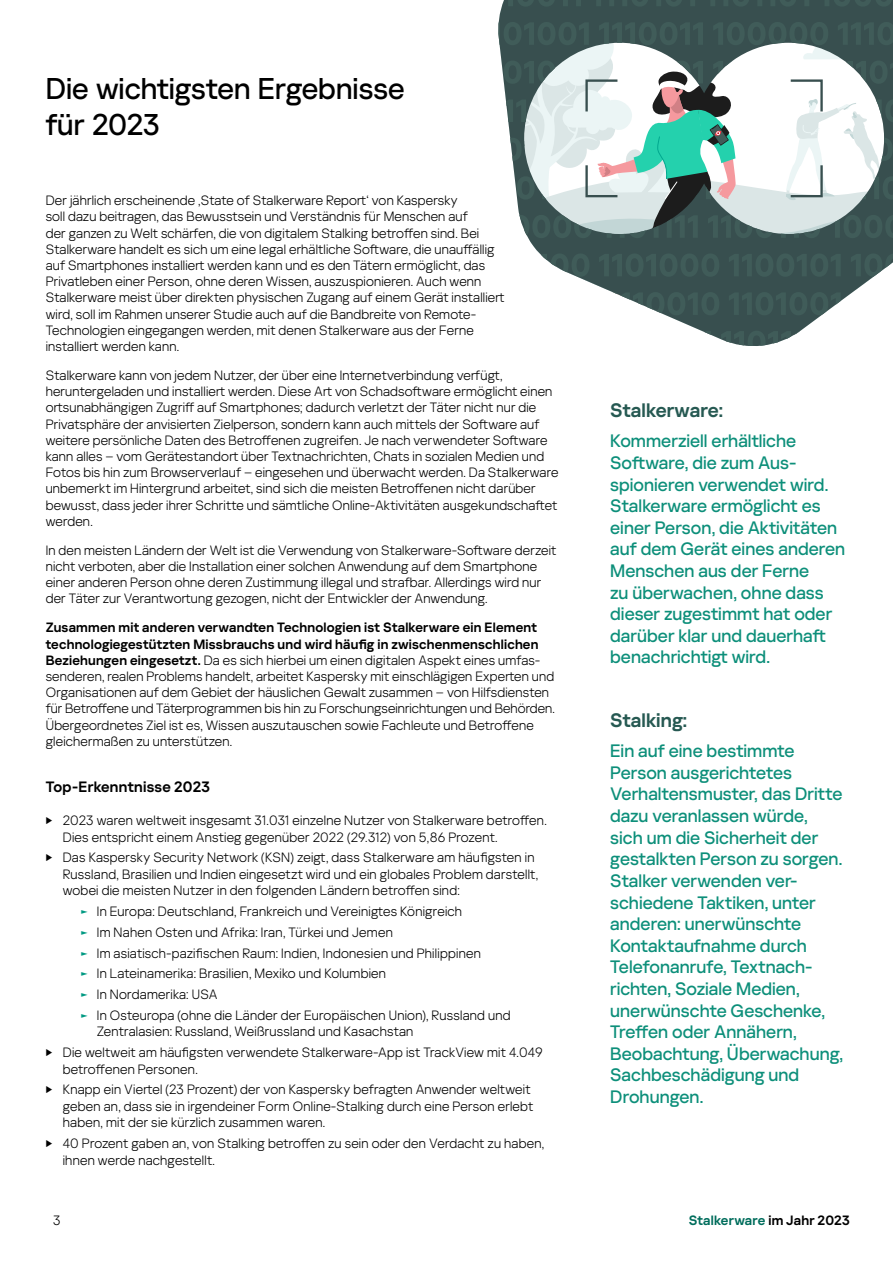
<style>
.page{position:relative;width:893px;height:1263px;background:#fff}
.page>*{position:absolute;margin:0;border:0;box-sizing:border-box;transform-origin:0 0}
.t1{font:500 30px/36px "Kaspersky Sans Display";color:#000}
.t2{font:600 19.5px "Kaspersky Sans Display";letter-spacing:.005em;color:#265952}
.t3{font:500 18px/21.6px "Kaspersky Sans Display";letter-spacing:.005em;color:#0d8f7a}
.t4{font:600 15px "Kaspersky Sans Display";letter-spacing:.015em;color:#000}
.t5{font:300 13.5px/16.2px "Kaspersky Sans Display";letter-spacing:.015em;color:#000}
.t6{font:600 13.5px "Kaspersky Sans Display";letter-spacing:.015em;color:#006d5c}
.s1{font-weight:600}
.s2{color:#009982}
.s3{color:#000}
</style>
<div class="page">
<svg style="left:498px;top:0;width:395px;height:346px"></svg>
<h1 class="t1" style="left:46px;top:69px;width:360px">Die wichtigsten Ergebnisse für 2023</h1>
<p class="t5" style="left:46px;top:192px;width:460px">Der jährlich erscheinende ,State of Stalkerware Report‘ von Kaspersky<br>soll dazu beitragen, das Bewusstsein und Verständnis für Menschen auf<br>der ganzen zu Welt schärfen, die von digitalem Stalking betroffen sind. Bei Stalkerware handelt es sich um eine legal erhältliche Software, die unauffällig auf Smartphones installiert werden kann und es den Tätern ermöglicht, das Privatleben einer Person, ohne deren Wissen, auszuspionieren. Auch wenn Stalkerware meist über direkten physischen Zugang auf einem Gerät installiert wird, soll im Rahmen unserer Studie auch auf die Bandbreite von Remote-Technologien eingegangen werden, mit denen Stalkerware aus der Ferne installiert werden kann.</p>
<p class="t5" style="left:46px;top:366px;width:514px">Stalkerware kann von jedem Nutzer, der über eine Internetverbindung verfügt, heruntergeladen und installiert werden. Diese Art von Schadsoftware ermöglicht einen ortsunabhängigen Zugriff auf Smartphones; dadurch verletzt der Täter nicht nur die Privatsphäre der anvisierten Zielperson, sondern kann auch mittels der Software auf weitere persönliche Daten des Betroffenen zugreifen. Je nach verwendeter Software kann alles – vom Gerätestandort über Textnachrichten, Chats in sozialen Medien und Fotos bis hin zum Browserverlauf – eingesehen und überwacht werden. Da Stalkerware unbemerkt im Hintergrund arbeitet, sind sich die meisten Betroffenen nicht darüber bewusst, dass jeder ihrer Schritte und sämtliche Online-Aktivitäten ausgekundschaftet werden.</p>
<p class="t5" style="left:46px;top:541px;width:512px">In den meisten Ländern der Welt ist die Verwendung von Stalkerware-Software derzeit nicht verboten, aber die Installation einer solchen Anwendung auf dem Smartphone einer anderen Person ohne deren Zustimmung illegal und strafbar. Allerdings wird nur der Täter zur Verantwortung gezogen, nicht der Entwickler der Anwendung.</p>
<p class="t5" style="left:46px;top:619px;width:511px"><span class="s1">Zusammen mit anderen verwandten Technologien ist Stalkerware ein Element technologiegestützten Missbrauchs und wird häufig in zwischenmenschlichen Beziehungen eingesetzt.</span> Da es sich hierbei um einen digitalen Aspekt eines umfas&shy;senderen, realen Problems handelt, arbeitet Kaspersky mit einschlägigen Experten und Organisationen auf dem Gebiet der häuslichen Gewalt zusammen – von Hilfsdiensten für Betroffene und Täterprogrammen bis hin zu Forschungseinrichtungen und Behörden.<br>Übergeordnetes Ziel ist es, Wissen auszutauschen sowie Fachleute und Betroffene gleichermaßen zu unterstützen.</p>
<p class="t4" style="left:46px;top:775px;width:166px">Top-Erkenntnisse 2023</p>
<p class="t5" style="left:63px;top:811px;width:486px">2023 waren weltweit insgesamt 31.031 einzelne Nutzer von Stalkerware betroffen.<br>Dies entspricht einem Anstieg gegenüber 2022 (29.312) von 5,86 Prozent.</p>
<p class="t5" style="left:63px;top:848px;width:477px">Das Kaspersky Security Network (KSN) zeigt, dass Stalkerware am häufigsten in<br>Russland, Brasilien und Indien eingesetzt wird und ein globales Problem darstellt, wobei die meisten Nutzer in den folgenden Ländern betroffen sind:</p>
<p class="t5" style="left:80px;top:900px;width:432px;line-height:20.7px"><span class="s2">►</span> In Europa: Deutschland, Frankreich und Vereinigtes Königreich<br><span class="s2">►</span> Im Nahen Osten und Afrika: Iran, Türkei und Jemen<br><span class="s2">►</span> Im asiatisch-pazifischen Raum: Indien, Indonesien und Philippinen<br><span class="s2">►</span> In Lateinamerika: Brasilien, Mexiko und Kolumbien<br><span class="s2">►</span> In Nordamerika: USA<br><span class="s2">►</span> In Osteuropa (ohne die Länder der Europäischen Union), Russland und</p>
<p class="t5" style="left:63px;top:1020px;width:481px;line-height:20.7px;text-indent:34px">Zentralasien: Russland, Weißrussland und Kasachstan<br>Die weltweit am häufigsten verwendete Stalkerware-App ist TrackView mit 4.049</p>
<p class="t5" style="left:63px;top:1058px;width:469px;line-height:20.7px">betroffenen Personen.<br>Knapp ein Viertel (23 Prozent) der von Kaspersky befragten Anwender weltweit</p>
<p class="t5" style="left:63px;top:1097px;width:472px">geben an, dass sie in irgendeiner Form Online-Stalking durch eine Person erlebt haben, mit der sie kürzlich zusammen waren.</p>
<p class="t5" style="left:63px;top:1134px;width:483px">40 Prozent gaben an, von Stalking betroffen zu sein oder den Verdacht zu haben, ihnen werde nachgestellt.</p>
<h2 class="t2" style="left:610px;top:396px;width:114px">Stalkerware:</h2>
<p class="t3" style="left:610px;top:429px;width:237px">Kommerziell erhältliche<br>Software, die zum Aus&shy;spionieren verwendet wird.<br>Stalkerware ermöglicht es einer Person, die Aktivitäten auf dem Gerät eines anderen<br>Menschen aus der Ferne<br>zu überwachen, ohne dass dieser zugestimmt hat oder darüber klar und dauerhaft benachrichtigt wird.</p>
<h2 class="t2" style="left:610px;top:706px;width:79px">Stalking:</h2>
<p class="t3" style="left:610px;top:739px;width:234px">Ein auf eine bestimmte<br>Person ausgerichtetes<br>Verhaltensmuster, das Dritte dazu veranlassen würde, sich um die Sicherheit der gestalkten Person zu sorgen.<br>Stalker verwenden ver&shy;schiedene Taktiken, unter anderen: unerwünschte<br>Kontaktaufnahme durch<br>Telefonanrufe, Textnach&shy;richten, Soziale Medien, unerwünschte Geschenke,<br>Treffen oder Annähern,<br>Beobachtung, Überwachung,<br>Sachbeschädigung und<br>Drohungen.</p>
<p class="t5" style="left:53px;top:1211px;width:9px">3</p>
<p class="t6" style="left:689px;top:1210px;width:163px">Stalkerware <span class="s3">im Jahr 2023</span></p>
</div>
